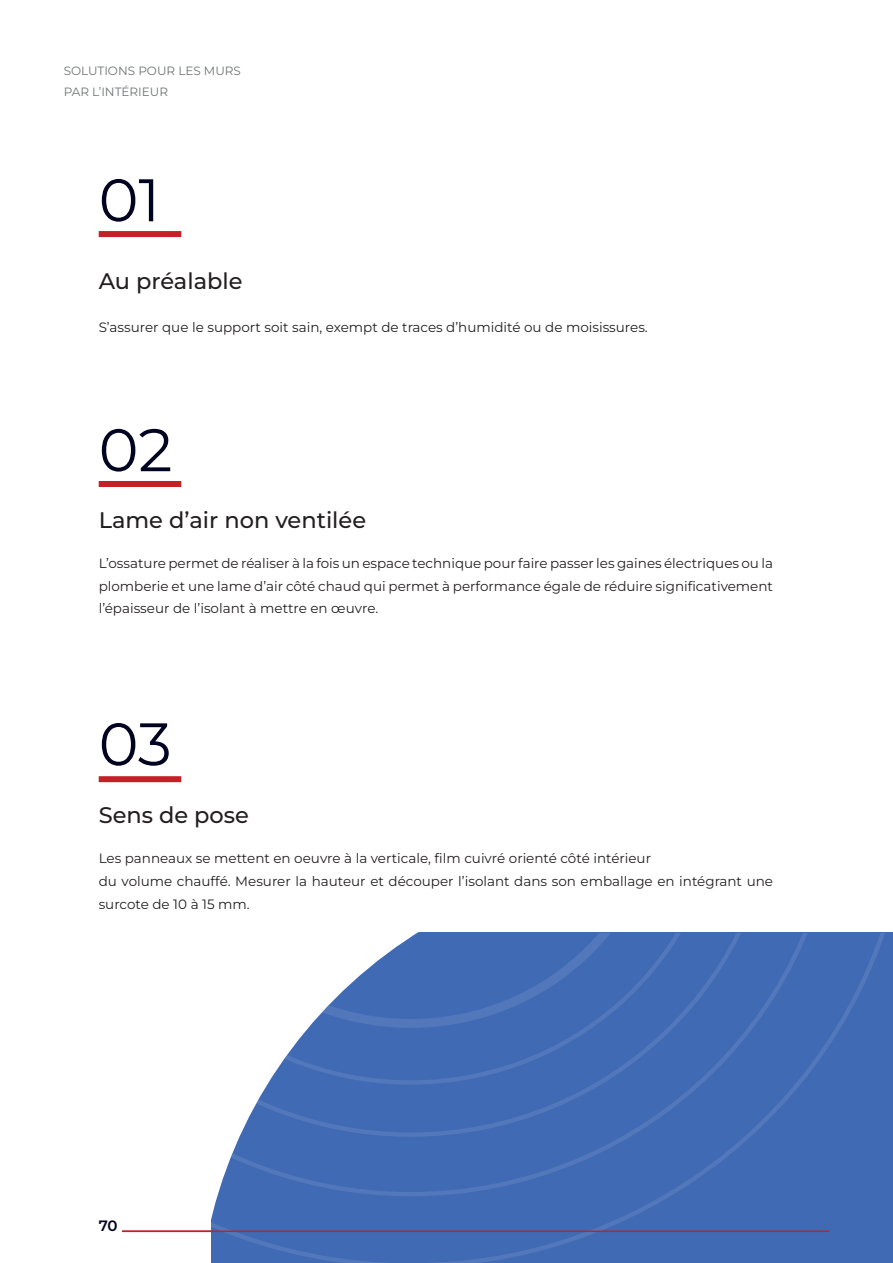
<style>
.page{position:relative;width:893px;height:1263px;background:#fff}
.page>*{position:absolute;margin:0;border:0;box-sizing:border-box;transform-origin:0 0}
.t1{font:60px "Montserrat";color:#000420}
.t2{font:500 22.5px "Montserrat";color:#231f20}
.t3{font:600 15px "Montserrat";color:#000420}
.t4{font:13.5px/22.8px "Montserrat";color:#231f20;text-align:justify}
.t5{font:12px/20.4px "Montserrat";color:#707475}
</style>
<div class="page">
<svg style="left:211px;top:933px;width:682px;height:330px;background:#5479bc"></svg>
<div style="left:99px;top:231px;width:82px;height:6px;background:#c42028"></div>
<div style="left:99px;top:481px;width:82px;height:6px;background:#c42028"></div>
<div style="left:99px;top:776px;width:82px;height:6px;background:#c42028"></div>
<hr style="left:122px;top:1230px;width:707px;height:2px;background:#c42028">
<p class="t5" style="left:64px;top:61px;width:179px">SOLUTIONS POUR LES MURS<br>PAR L’INTÉRIEUR</p>
<h1 class="t1" style="left:99px;top:159px;width:63px">01</h1>
<h2 class="t2" style="left:99px;top:265px;width:145px">Au préalable</h2>
<p class="t4" style="left:99px;top:315px;width:551px">S’assurer que le support soit sain, exempt de traces d’humidité ou de moisissures.</p>
<h1 class="t1" style="left:99px;top:409px;width:75px">02</h1>
<h2 class="t2" style="left:99px;top:504px;width:269px">Lame d’air non ventilée</h2>
<p class="t4" style="left:99px;top:551px;width:676px">L’ossature permet de réaliser à la fois un espace technique pour faire passer les gaines électriques ou la plomberie et une lame d’air côté chaud qui permet à performance égale de réduire significativement l’épaisseur de l’isolant à mettre en œuvre.</p>
<h1 class="t1" style="left:99px;top:703px;width:74px">03</h1>
<h2 class="t2" style="left:99px;top:799px;width:152px">Sens de pose</h2>
<p class="t4" style="left:99px;top:846px;width:676px;text-align:left">Les panneaux se mettent en oeuvre à la verticale, film cuivré orienté côté intérieur<br>du volume chauffé. Mesurer la hauteur et découper l’isolant dans son emballage en intégrant une surcote de 10 à 15 mm.</p>
<p class="t3" style="left:99px;top:1215px;width:20px">70</p>
</div>
